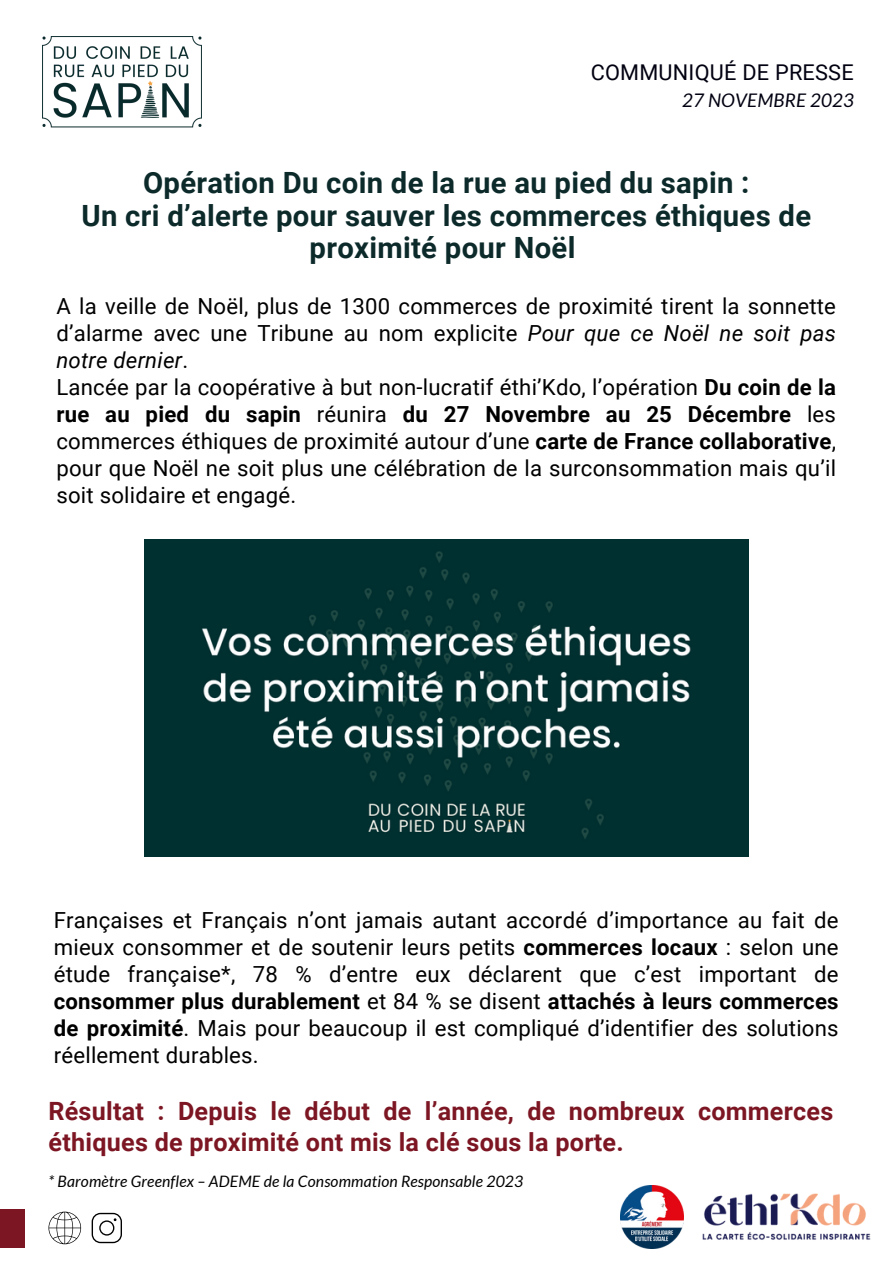
<style>
.page{position:relative;width:893px;height:1264px;background:#fff}
.page>*{position:absolute;margin:0;border:0;box-sizing:border-box;transform-origin:0 0}
.t1{font:700 29.25px/32.5px "Roboto";letter-spacing:.01em;color:#0d2a2b;text-align:center}
.t2{font:700 25.2px/30.9px "Roboto";letter-spacing:.01em;color:#7c1623}
.t3{font:22.2px/27px "Roboto";letter-spacing:.01em;color:#000;text-align:justify}
.t4{font:21.75px "Roboto";letter-spacing:.01em;color:#001}
.t5{font:italic 18.75px "Lato";letter-spacing:.01em;color:#001}
.t6{font:italic 15.75px "Lato";letter-spacing:.01em;color:#000}
.s1{font-style:italic}
.s2{font-weight:700}
</style>
<div class="page">
<div style="left:0;top:1209px;width:25px;height:38px;background:#7c1623"></div>
<svg style="left:92px;top:1212px;width:30px;height:31px"></svg>
<svg style="left:48px;top:1211px;width:33px;height:33px"></svg>
<img style="left:145px;top:540px;width:603px;height:317px">
<img style="left:683px;top:1193px;width:188px;height:47px">
<img style="left:620px;top:1185px;width:63px;height:63px">
<img style="left:42px;top:36px;width:160px;height:91px">
<p class="t4" style="left:590px;top:60px;width:264px">COMMUNIQUÉ DE PRESSE</p>
<p class="t5" style="left:682px;top:88px;width:173px">27 NOVEMBRE 2023</p>
<p class="t1" style="left:143px;top:167px;width:608px">Opération Du coin de la rue au pied du sapin :</p>
<p class="t1" style="left:81px;top:199px;width:731px">Un cri d’alerte pour sauver les commerces éthiques de proximité pour Noël</p>
<p class="t3" style="left:56px;top:292px;width:781px">A la veille de Noël, plus de 1300 commerces de proximité tirent la sonnette d’alarme avec une Tribune au nom explicite <span class="s1">Pour que ce Noël ne soit pas notre dernier</span>.</p>
<p class="t3" style="left:56px;top:373px;width:781px">Lancée par la coopérative à but non-lucratif éthi’Kdo, l’opération <span class="s2">Du coin de la rue au pied du sapin</span> réunira <span class="s2">du 27 Novembre au 25 Décembre</span> les commerces éthiques de proximité autour d’une <span class="s2">carte de France collaborative</span>, pour que Noël ne soit plus une célébration de la surconsommation mais qu’il soit solidaire et engagé.</p>
<p class="t3" style="left:54px;top:906px;width:786px">Françaises et Français n’ont jamais autant accordé d’importance au fait de mieux consommer et de soutenir leurs petits <span class="s2">commerces locaux</span> : selon une étude française*, 78 % d’entre eux déclarent que c’est important de <span class="s2">consommer plus durablement</span> et 84 % se disent <span class="s2">attachés à leurs commerces de proximité</span>. Mais pour beaucoup il est compliqué d’identifier des solutions réellement durables.</p>
<p class="t2" style="left:48px;top:1096px;width:786px">Résultat : Depuis le début de l’année, de nombreux commerces éthiques de proximité ont mis la clé sous la porte.</p>
<p class="t6" style="left:48px;top:1171px;width:476px">* Baromètre Greenflex – ADEME de la Consommation Responsable 2023</p>
</div>
